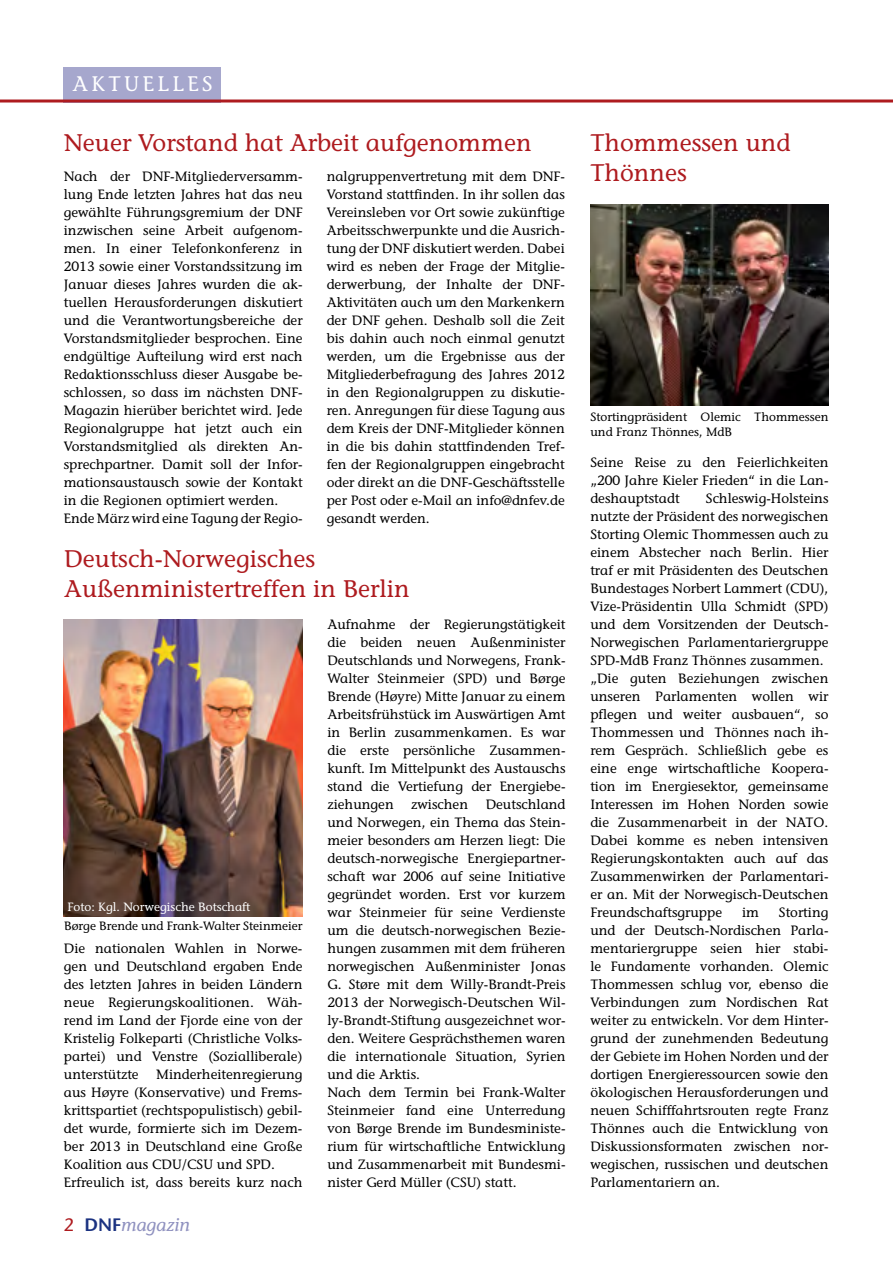
<style>
.page{position:relative;width:893px;height:1263px;background:#fff}
.page>*{position:absolute;margin:0;border:0;box-sizing:border-box;transform-origin:0 0}
.t1{font:24px/30px "Stone Informal";color:#ae1b1f}
.t2{font:21px "Stone Informal";letter-spacing:.16em;color:#fff}
.t3{font:italic 18px "Stone Informal";color:#8f91bf}
.t4{font:13.5px/18px "Stone Informal";color:#000;text-align:justify}
.t5{font:12px/15px "Stone Informal";color:#000}
.t6{font:12px "Stone Informal";color:#fff}
.s1{font-family:"Stone Sans";font-style:normal;color:#ae1b1f}
.s2{font-family:"Stone Sans";font-weight:600;font-style:normal;color:#1b3281}
</style>
<div class="page">
<div style="left:64px;top:67px;width:157px;height:35px;background:#a6a7cd"></div>
<hr style="left:0;top:99px;width:893px;height:3px;background:#ae1b1f">
<img style="left:590px;top:205px;width:238px;height:201px">
<img style="left:64px;top:619px;width:239px;height:297px">
<h2 class="t2" style="left:73px;top:70px;width:142px">AKTUELLES</h2>
<h1 class="t1" style="left:64px;top:127px;width:469px">Neuer Vorstand hat Arbeit aufgenommen</h1>
<p class="t4" style="left:64px;top:167px;width:240px;text-align:left">Nach der DNF-Mitgliederversamm&shy;lung Ende letzten Jahres hat das neu gewählte Führungsgremium der DNF inzwischen seine Arbeit aufgenom&shy;men. In einer Telefonkonferenz in 2013 sowie einer Vorstandssitzung im Januar dieses Jahres wurden die ak&shy;tuellen Herausforderungen diskutiert und die Verantwortungsbereiche der Vorstandsmitglieder besprochen. Eine endgültige Aufteilung wird erst nach Redaktionsschluss dieser Ausgabe be&shy;schlossen, so dass im nächsten DNF-Magazin hierüber berichtet wird. Jede Regionalgruppe hat jetzt auch ein Vorstandsmitglied als direkten An&shy;sprechpartner. Damit soll der Infor&shy;mationsaustausch sowie der Kontakt in die Regionen optimiert werden.<br>Ende März wird eine Tagung der Regio-</p>
<p class="t4" style="left:327px;top:167px;width:240px">nalgruppenvertretung mit dem DNF-Vorstand stattfinden. In ihr sollen das Vereinsleben vor Ort sowie zukünftige Arbeitsschwerpunkte und die Ausrich&shy;tung der DNF diskutiert werden. Dabei wird es neben der Frage der Mitglie&shy;derwerbung, der Inhalte der DNF-Aktivitäten auch um den Markenkern der DNF gehen. Deshalb soll die Zeit bis dahin auch noch einmal genutzt werden, um die Ergebnisse aus der Mitgliederbefragung des Jahres 2012 in den Regionalgruppen zu diskutie&shy;ren. Anregungen für diese Tagung aus dem Kreis der DNF-Mitglieder können in die bis dahin stattfindenden Tref&shy;fen der Regionalgruppen eingebracht oder direkt an die DNF-Geschäftsstelle per Post oder e-Mail an info@dnfev.de gesandt werden.</p>
<h1 class="t1" style="left:64px;top:544px;width:347px">Deutsch-Norwegisches<br>Außenministertreffen in Berlin</h1>
<p class="t6" style="left:68px;top:899px;width:184px">Foto: Kgl. Norwegische Botschaft</p>
<p class="t5" style="left:64px;top:918px;width:240px">Børge Brende und Frank-Walter Steinmeier</p>
<p class="t4" style="left:64px;top:939px;width:240px">Die nationalen Wahlen in Norwe&shy;gen und Deutschland ergaben Ende des letzten Jahres in beiden Ländern neue Regierungskoalitionen. Wäh&shy;rend im Land der Fjorde eine von der Kristelig Folkeparti (Christliche Volks&shy;partei) und Venstre (Sozialliberale) unterstützte</p>
<p class="t4" style="left:64px;top:1065px;width:240px;text-align:left;text-indent:92px">Minderheitenregierung aus Høyre (Konservative) und Frems&shy;krittspartiet (rechtspopulistisch) gebil&shy;det wurde, formierte sich im Dezem&shy;ber 2013 in Deutschland eine Große Koalition aus CDU/CSU und SPD.<br>Erfreulich ist, dass bereits kurz nach</p>
<h3 class="t3" style="left:64px;top:1213px;width:127px"><span class="s1">2</span> <span class="s2">DNF</span>magazin</h3>
<p class="t4" style="left:327px;top:615px;width:240px">Aufnahme der Regierungstätigkeit die beiden neuen Außenminister Deutschlands und Norwegens, Frank-Walter Steinmeier (SPD) und Børge Brende (Høyre) Mitte Januar zu einem Arbeitsfrühstück im Auswärtigen Amt in Berlin zusammenkamen. Es war die erste persönliche Zusammen&shy;kunft. Im Mittelpunkt des Austauschs stand die Vertiefung der Energiebe&shy;ziehungen</p>
<p class="t4" style="left:327px;top:795px;width:240px;text-align:left;text-indent:158px">Deutschland und Norwegen, ein Thema das Stein&shy;meier besonders am Herzen liegt: Die deutsch-norwegische Energiepartner&shy;schaft war 2006 auf seine Initiative gegründet worden. Erst vor kurzem war Steinmeier für seine Verdienste um die deutsch-norwegischen Bezie&shy;hungen zusammen mit dem früheren norwegischen Außenminister Jonas G. Støre mit dem Willy-Brandt-Preis 2013 der Norwegisch-Deutschen Wil&shy;ly-Brandt-Stiftung ausgezeichnet wor&shy;den. Weitere Gesprächsthemen waren die internationale Situation, Syrien und die Arktis.<br>Nach dem Termin bei Frank-Walter Steinmeier fand eine Unterredung von Børge Brende im Bundesministe&shy;rium für wirtschaftliche Entwicklung und Zusammenarbeit mit Bundesmi&shy;nister Gerd Müller (CSU) statt.</p>
<p class="t4" style="left:411px;top:795px;width:58px">zwischen</p>
<h1 class="t1" style="left:590px;top:128px;width:202px">Thommessen und<br>Thönnes</h1>
<p class="t5" style="left:590px;top:410px;width:240px">Stortingpräsident Olemic Thommessen und Franz Thönnes, MdB</p>
<p class="t4" style="left:590px;top:453px;width:240px">Seine Reise zu den Feierlichkeiten „200 Jahre Kieler Frieden“ in die Lan&shy;deshauptstadt</p>
<p class="t4" style="left:590px;top:489px;width:240px;text-align:left;text-indent:116px">Schleswig-Holsteins nutzte der Präsident des norwegischen Storting Olemic Thommessen auch zu einem Abstecher nach Berlin. Hier traf er mit Präsidenten des Deutschen Bundestages Norbert Lammert (CDU), Vize-Präsidentin Ulla Schmidt (SPD) und dem Vorsitzenden der Deutsch-Norwegischen Parlamentariergruppe SPD-MdB Franz Thönnes zusammen. „Die guten Beziehungen zwischen unseren Parlamenten wollen wir pflegen und weiter ausbauen“, so Thommessen und Thönnes nach ih&shy;rem Gespräch. Schließlich gebe es eine enge wirtschaftliche Koopera&shy;tion im Energiesektor, gemeinsame Interessen im Hohen Norden sowie die Zusammenarbeit in der NATO.<br>Dabei komme es neben intensiven Regierungskontakten auch auf das Zusammenwirken der Parlamentari&shy;er an. Mit der Norwegisch-Deutschen Freundschaftsgruppe</p>
<p class="t4" style="left:590px;top:903px;width:240px;text-indent:189px">Storting und der Deutsch-Nordischen Parla&shy;mentariergruppe seien hier stabi&shy;le Fundamente vorhanden. Olemic Thommessen schlug vor, ebenso die Verbindungen zum Nordischen Rat weiter zu entwickeln. Vor dem Hinter&shy;grund der zunehmenden Bedeutung der Gebiete im Hohen Norden und der dortigen Energieressourcen sowie den ökologischen Herausforderungen und neuen Schifffahrtsrouten regte Franz Thönnes auch die Entwicklung von Diskussionsformaten zwischen nor&shy;wegischen, russischen und deutschen Parlamentariern an.</p>
<p class="t4" style="left:742px;top:903px;width:19px">im</p>
</div>
